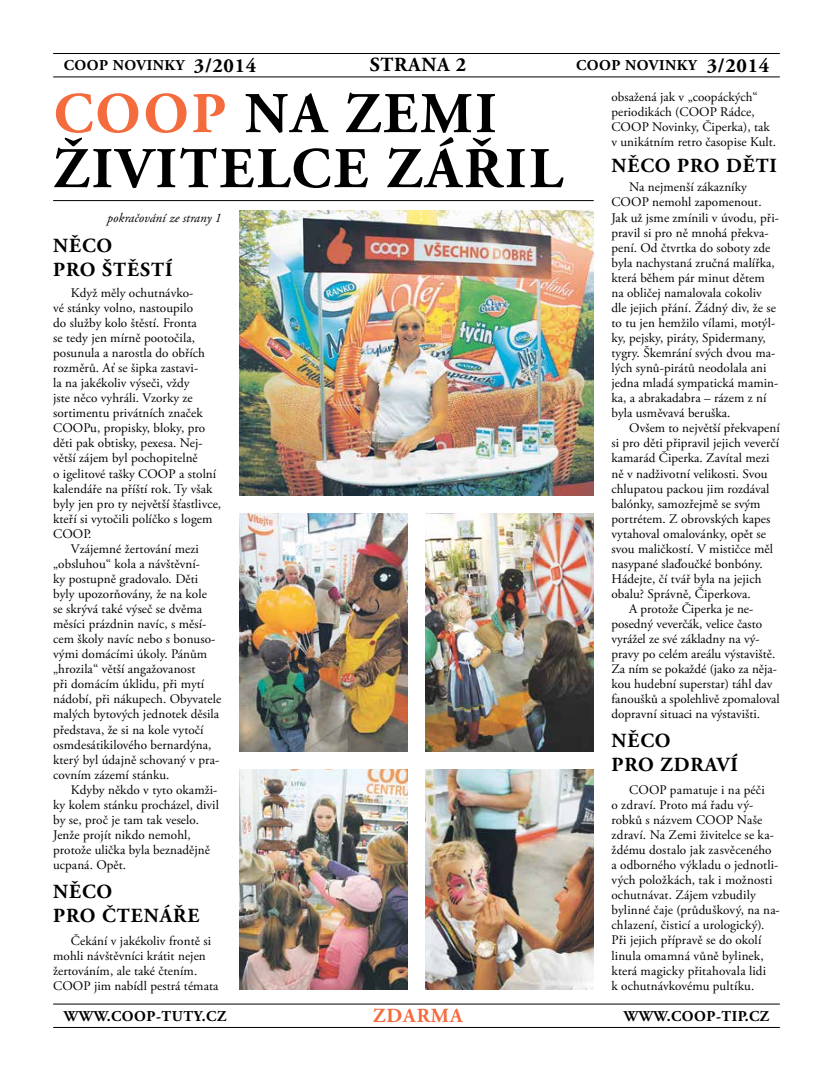
<style>
.page{position:relative;width:833px;height:1081px;background:#fff}
.page>*{position:absolute;margin:0;border:0;box-sizing:border-box;transform-origin:0 0}
.t1{font:700 57.5px/55px "Adobe Garamond Pro";letter-spacing:.05em;color:#000}
.t2{font:700 20px/23.8px "Adobe Garamond Pro";letter-spacing:.05em;color:#000}
.t3{font:700 20px "Adobe Garamond Pro";letter-spacing:.05em;color:#f46b3e}
.t4{font:700 15px "Adobe Garamond Pro";letter-spacing:.035em;color:#000}
.t5{font:13.12px/15px "Adobe Garamond Pro";letter-spacing:.005em;color:#000}
.t6{font:italic 13.12px "Adobe Garamond Pro";letter-spacing:.005em;color:#000}
.s1{font-size:20px}
.s2{color:#f46b3e}
</style>
<div class="page">
<hr style="left:53px;top:77px;width:727px;height:1px;background:#000">
<hr style="left:53px;top:53px;width:727px;height:1px;background:#000">
<hr style="left:53px;top:1027px;width:727px;height:1px;background:#000">
<hr style="left:53px;top:1003px;width:727px;height:1px;background:#000">
<hr style="left:53px;top:200px;width:541px;height:1px;background:#000">
<img style="left:239px;top:770px;width:168px;height:219px">
<img style="left:239px;top:513px;width:168px;height:238px">
<img style="left:425px;top:513px;width:169px;height:238px">
<img style="left:425px;top:770px;width:169px;height:219px">
<img style="left:239px;top:210px;width:355px;height:286px">
<p class="t4" style="left:64px;top:57px;width:194px">COOP NOVINKY <span class="s1">3/2014</span></p>
<h2 class="t2" style="left:370px;top:54px;width:98px">STRANA 2</h2>
<p class="t4" style="left:576px;top:57px;width:195px">COOP NOVINKY <span class="s1">3/2014</span></p>
<h1 class="t1" style="left:54px;top:87px;width:511px"><span class="s2">COOP</span> NA ZEMI<br>ŽIVITELCE ZÁŘIL</h1>
<p class="t6" style="left:107px;top:209px;width:116px">pokračování ze strany 1</p>
<h2 class="t2" style="left:53px;top:234px;width:121px">NĚCO<br>PRO ŠTĚSTÍ</h2>
<p class="t5" style="left:71px;top:286px;width:124px">Když měly ochutnávko-</p>
<p class="t5" style="left:53px;top:301px;width:141px">vé stánky volno, nastoupilo</p>
<p class="t5" style="left:53px;top:316px;width:145px">do služby kolo štěstí. Fronta</p>
<p class="t5" style="left:53px;top:331px;width:143px">se tedy jen mírně pootočila,</p>
<p class="t5" style="left:53px;top:346px;width:153px">posunula a narostla do obřích</p>
<p class="t5" style="left:53px;top:361px;width:147px">rozměrů. Ať se šipka zastavi-</p>
<p class="t5" style="left:53px;top:376px;width:138px">la na jakékoliv výseči, vždy</p>
<p class="t5" style="left:53px;top:391px;width:141px">jste něco vyhráli. Vzorky ze</p>
<p class="t5" style="left:53px;top:406px;width:151px">sortimentu privátních značek</p>
<p class="t5" style="left:53px;top:421px;width:153px">COOPu, propisky, bloky, pro</p>
<p class="t5" style="left:53px;top:436px;width:151px">děti pak obtisky, pexesa. Nej-</p>
<p class="t5" style="left:53px;top:451px;width:146px">větší zájem byl pochopitelně</p>
<p class="t5" style="left:53px;top:466px;width:165px">o igelitové tašky COOP a stolní</p>
<p class="t5" style="left:53px;top:481px;width:161px">kalendáře na příští rok. Ty však</p>
<p class="t5" style="left:53px;top:496px;width:170px">byly jen pro ty největší šťastlivce,</p>
<p class="t5" style="left:53px;top:511px;width:161px">kteří si vytočili políčko s logem</p>
<p class="t5" style="left:53px;top:526px;width:40px">COOP.</p>
<p class="t5" style="left:71px;top:541px;width:129px">Vzájemné žertování mezi</p>
<p class="t5" style="left:53px;top:557px;width:148px">„obsluhou“ kola a návštěvní-</p>
<p class="t5" style="left:53px;top:572px;width:147px">ky postupně gradovalo. Děti</p>
<p class="t5" style="left:53px;top:587px;width:155px">byly upozorňovány, že na kole</p>
<p class="t5" style="left:53px;top:602px;width:150px">se skrývá také výseč se dvěma</p>
<p class="t5" style="left:53px;top:617px;width:155px">měsíci prázdnin navíc, s měsí-</p>
<p class="t5" style="left:53px;top:632px;width:164px">cem školy navíc nebo s bonuso-</p>
<p class="t5" style="left:53px;top:647px;width:156px">vými domácími úkoly. Pánům</p>
<p class="t5" style="left:53px;top:662px;width:144px">„hrozila“ větší angažovanost</p>
<p class="t5" style="left:53px;top:677px;width:153px">při domácím úklidu, při mytí</p>
<p class="t5" style="left:53px;top:692px;width:170px">nádobí, při nákupech. Obyvatele</p>
<p class="t5" style="left:53px;top:707px;width:168px">malých bytových jednotek děsila</p>
<p class="t5" style="left:53px;top:722px;width:152px">představa, že si na kole vytočí</p>
<p class="t5" style="left:53px;top:737px;width:160px">osmdesátikilového bernardýna,</p>
<p class="t5" style="left:53px;top:752px;width:168px">který byl údajně schovaný v pra-</p>
<p class="t5" style="left:53px;top:767px;width:118px">covním zázemí stánku.</p>
<p class="t5" style="left:71px;top:782px;width:148px">Kdyby někdo v tyto okamži-</p>
<p class="t5" style="left:53px;top:797px;width:167px">ky kolem stánku procházel, divil</p>
<p class="t5" style="left:53px;top:812px;width:147px">by se, proč je tam tak veselo.</p>
<p class="t5" style="left:53px;top:828px;width:139px">Jenže projít nikdo nemohl,</p>
<p class="t5" style="left:53px;top:843px;width:158px">protože ulička byla beznadějně</p>
<p class="t5" style="left:53px;top:858px;width:74px">ucpaná. Opět.</p>
<h2 class="t2" style="left:53px;top:880px;width:147px">NĚCO<br>PRO ČTENÁŘE</h2>
<p class="t5" style="left:53px;top:933px;width:167px;text-indent:18px">Čekání v jakékoliv frontě si mohli návštěvníci krátit nejen žertováním, ale také čtením.<br>COOP jim nabídl pestrá témata</p>
<p class="t5" style="left:611px;top:90px;width:166px">obsažená jak v „coopáckých“ periodikách (COOP Rádce,<br>COOP Novinky, Čiperka), tak v unikátním retro časopise Kult.</p>
<h2 class="t2" style="left:611px;top:155px;width:167px">NĚCO PRO DĚTI</h2>
<p class="t5" style="left:611px;top:180px;width:169px;text-indent:18px">Na nejmenší zákazníky<br>COOP nemohl zapomenout.<br>Jak už jsme zmínili v úvodu, při&shy;pravil si pro ně mnohá překva&shy;pení. Od čtvrtka do soboty zde byla nachystaná zručná malířka, která během pár minut dětem na obličej namalovala cokoliv dle jejich přání. Žádný div, že se to tu jen hemžilo vílami, motýl&shy;ky, pejsky, piráty, Spidermany, tygry. Škemrání svých dvou ma&shy;lých synů-pirátů neodolala ani jedna mladá sympatická mamin&shy;ka, a abrakadabra – rázem z ní byla usměvavá beruška.</p>
<p class="t5" style="left:629px;top:421px;width:152px">Ovšem to největší překvapení</p>
<p class="t5" style="left:611px;top:436px;width:169px">si pro děti připravil jejich veverčí</p>
<p class="t5" style="left:611px;top:451px;width:159px">kamarád Čiperka. Zavítal mezi</p>
<p class="t5" style="left:611px;top:466px;width:158px">ně v nadživotní velikosti. Svou</p>
<p class="t5" style="left:611px;top:481px;width:160px">chlupatou packou jim rozdával</p>
<p class="t5" style="left:611px;top:496px;width:151px">balónky, samozřejmě se svým</p>
<p class="t5" style="left:611px;top:511px;width:160px">portrétem. Z obrovských kapes</p>
<p class="t5" style="left:611px;top:526px;width:156px">vytahoval omalovánky, opět se</p>
<p class="t5" style="left:611px;top:541px;width:163px">svou maličkostí. V mističce měl</p>
<p class="t5" style="left:611px;top:557px;width:153px">nasypané slaďoučké bonbóny.</p>
<p class="t5" style="left:611px;top:572px;width:151px">Hádejte, čí tvář byla na jejich</p>
<p class="t5" style="left:611px;top:587px;width:141px">obalu? Správně, Čiperkova.</p>
<p class="t5" style="left:629px;top:602px;width:126px">A protože Čiperka je ne-</p>
<p class="t5" style="left:611px;top:617px;width:152px">posedný veverčák, velice často</p>
<p class="t5" style="left:611px;top:632px;width:150px">vyrážel ze své základny na vý-</p>
<p class="t5" style="left:611px;top:647px;width:165px">pravy po celém areálu výstaviště.</p>
<p class="t5" style="left:611px;top:662px;width:167px">Za ním se pokaždé (jako za něja-</p>
<p class="t5" style="left:611px;top:677px;width:163px">kou hudební superstar) táhl dav</p>
<p class="t5" style="left:611px;top:692px;width:170px">fanoušků a spolehlivě zpomaloval</p>
<p class="t5" style="left:611px;top:707px;width:150px">dopravní situaci na výstavišti.</p>
<h2 class="t2" style="left:611px;top:729px;width:128px">NĚCO<br>PRO ZDRAVÍ</h2>
<p class="t5" style="left:611px;top:783px;width:170px;text-indent:18px">COOP pamatuje i na péči<br>o zdraví. Proto má řadu vý&shy;robků s názvem COOP Naše zdraví. Na Zemi živitelce se ka&shy;ždému dostalo jak zasvěceného a odborného výkladu o jednotli&shy;vých položkách, tak i možnosti ochutnávat. Zájem vzbudily bylinné čaje (průduškový, na na&shy;chlazení, čisticí a urologický).<br>Při jejich přípravě se do okolí linula omamná vůně bylinek, která magicky přitahovala lidi<br>k ochutnávkovému pultíku.</p>
<p class="t4" style="left:64px;top:1007px;width:164px">WWW.COOP-TUTY.CZ</p>
<h2 class="t3" style="left:373px;top:1004px;width:91px">ZDARMA</h2>
<p class="t4" style="left:624px;top:1007px;width:147px">WWW.COOP-TIP.CZ</p>
</div>
